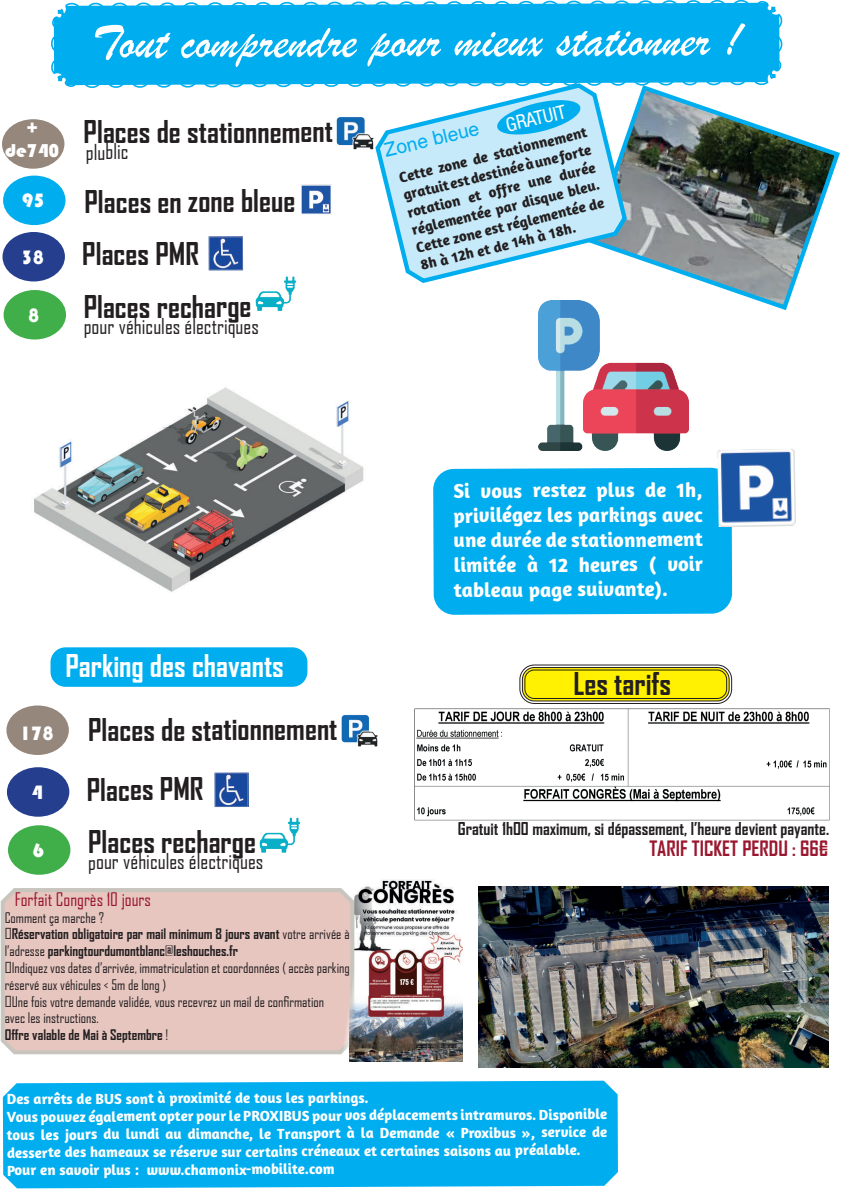
<style>
.page{position:relative;width:842px;height:1191px;background:#fff}
.page>*{position:absolute;margin:0;border:0;box-sizing:border-box;transform-origin:0 0}
.t1{font:50px "Brush Script";color:#fff}
.t2{font:700 30px/52.6px "Agency FB";letter-spacing:-.005em;color:#231f20}
.t3{font:700 30px "Agency FB";color:#fff}
.t4{font:21px "Agency FB";letter-spacing:-.005em;color:#231f20}
.t5{font:700 20.6px/24.8px "Amaranth";letter-spacing:-.005em;color:#fff;text-align:justify}
.t6{font:700 20.3px "Agency FB";color:#9a182f}
.t7{font:19.9px "Bauhaus 93";letter-spacing:-.005em;color:#fff}
.t8{font:19.3px "Helvetica";color:#00aeef}
.t9{font:italic condensed 19.3px "Helvetica Neue 57";color:#fff}
.t10{font:19.1px "Bauhaus 93";color:#fff}
.t11{font:18px "Agency FB";color:#9a182f}
.t12{font:700 17px "Agency FB";color:#231f20}
.t13{font:700 15px/18px "Amaranth";color:#231f20;text-align:justify}
.t14{font:700 14.9px/17.9px "Amaranth";letter-spacing:-.005em;color:#fff}
.t15{font:14px/16.8px "Agency FB";color:#231f20}
.s1{font-weight:700}
</style>
<div class="page">
<div style="left:522px;top:667px;width:207px;height:34px;background:#fff101;border-radius:12px"></div>
<div style="left:519px;top:664px;width:213px;height:40px;border:1px solid #231f20;border-radius:14px"></div>
<div style="left:522px;top:667px;width:208px;height:34px;border:1px solid #231f20;border-radius:12px"></div>
<div style="left:524px;top:669px;width:203px;height:30px;border:1px solid #231f20;border-radius:10px"></div>
<img style="left:538px;top:300px;width:150px;height:150px">
<svg style="left:586px;top:90px;width:254px;height:223px"></svg>
<svg style="left:377px;top:90px;width:252px;height:195px"></svg>
<svg style="left:51px;top:0;width:732px;height:90px;background:#1bb6f0"></svg>
<div style="left:2px;top:119px;width:63px;height:50px;background:#96877c;border-radius:50%"></div>
<div style="left:3px;top:175px;width:63px;height:50px;background:#00aeef;border-radius:50%"></div>
<div style="left:2px;top:232px;width:63px;height:49px;background:#253f8e;border-radius:50%"></div>
<div style="left:4px;top:290px;width:62px;height:49px;background:#40ae49;border-radius:50%"></div>
<div style="left:433px;top:467px;width:300px;height:148px;background:#00aeef"></div>
<img style="left:717px;top:449px;width:79px;height:78px">
<svg style="left:495px;top:98px;width:87px;height:39px;background:#4ec5f3"></svg>
<img style="left:255px;top:276px;width:42px;height:35px">
<img style="left:208px;top:236px;width:35px;height:35px">
<img style="left:301px;top:184px;width:31px;height:31px">
<img style="left:336px;top:110px;width:42px;height:46px">
<img style="left:414px;top:708px;width:416px;height:113px">
<div style="left:54px;top:650px;width:250px;height:34px;background:#00aeef;border-radius:12px"></div>
<div style="left:51px;top:647px;width:256px;height:40px;border:6px solid #00aeef;border-radius:12px"></div>
<img style="left:350px;top:879px;width:113px;height:182px">
<svg style="left:0;top:887px;width:356px;height:168px;background:#e4c6c0"></svg>
<div style="left:6px;top:705px;width:63px;height:50px;background:#96877c;border-radius:50%"></div>
<div style="left:7px;top:767px;width:62px;height:49px;background:#253f8e;border-radius:50%"></div>
<div style="left:8px;top:825px;width:62px;height:49px;background:#40ae49;border-radius:50%"></div>
<img style="left:259px;top:817px;width:42px;height:36px">
<img style="left:341px;top:714px;width:37px;height:33px">
<img style="left:478px;top:886px;width:350px;height:181px">
<div style="left:2px;top:1080px;width:616px;height:109px;background:#00aeef"></div>
<img style="left:214px;top:772px;width:35px;height:35px">
<img style="left:34px;top:387px;width:330px;height:205px">
<h1 class="t1" style="left:92px;top:10px;width:650px">Tout comprendre pour mieux stationner !</h1>
<h2 class="t2" style="left:5px;top:105px;width:329px"><sub>de740</sub> Places de stationnement</h2>
<h3 class="t10" style="left:25px;top:117px;width:16px">+</h3>
<h3 class="t4" style="left:86px;top:139px;width:44px">plublic</h3>
<h3 class="t7" style="left:22px;top:190px;width:24px">95</h3>
<h3 class="t7" style="left:22px;top:246px;width:24px">38</h3>
<h3 class="t7" style="left:28px;top:304px;width:13px">8</h3>
<h2 class="t2" style="left:82px;top:174px;width:215px">Places en zone bleue<br>Places PMR<br>Places recharge</h2>
<h3 class="t4" style="left:84px;top:313px;width:177px">pour véhicules électriques</h3>
<h3 class="t9" style="left:504px;top:114px;width:62px;rotate:-13deg">GRATUIT</h3>
<h3 class="t8" style="left:382px;top:139px;width:98px;rotate:-13deg">Zone bleue</h3>
<p class="t13" style="left:397px;top:169px;width:195px;rotate:-14deg">Cette zone de stationnement gratuit est destinée à une forte rotation et offre une durée réglementée par disque bleu.<br>Cette zone est réglementée de 8h à 12h et de 14h à 18h.</p>
<h2 class="t3" style="left:65px;top:647px;width:220px">Parking des chavants</h2>
<h3 class="t7" style="left:20px;top:722px;width:36px">178</h3>
<h2 class="t2" style="left:88px;top:702px;width:251px">Places de stationnement</h2>
<h3 class="t7" style="left:32px;top:781px;width:13px">4</h3>
<h3 class="t7" style="left:33px;top:839px;width:13px">6</h3>
<h2 class="t2" style="left:87px;top:762px;width:171px">Places PMR<br>Places recharge</h2>
<h3 class="t4" style="left:88px;top:848px;width:177px">pour véhicules électriques</h3>
<p class="t11" style="left:15px;top:888px;width:138px">Forfait Congrès 10 jours</p>
<p class="t15" style="left:5px;top:908px;width:347px">Comment ça marche ?<br>✅<span class="s1">Réservation obligatoire par mail minimum 8 jours avant</span> votre arrivée à l’adresse <span class="s1">parkingtourdumontblanc@leshouches.fr<br></span>✅Indiquez vos dates d’arrivée, immatriculation et coordonnées ( accès parking réservé aux véhicules &lt; 5m de long )<br>✅Une fois votre demande validée, vous recevrez un mail de confirmation<br>avec les instructions.<br><span class="s1">Offre valable de Mai à Septembre</span> !</p>
<h3 class="t5" style="left:453px;top:477px;width:251px">Si vous restez plus de 1h, privilégez les parkings avec une durée de stationnement limitée à 12 heures ( voir tableau page suivante).</h3>
<h2 class="t2" style="left:573px;top:656px;width:99px">Les tarifs</h2>
<p class="t12" style="left:458px;top:818px;width:373px">Gratuit 1h00 maximum, si dépassement, l’heure devient payante.</p>
<h3 class="t6" style="left:649px;top:835px;width:180px">TARIF TICKET PERDU : 66€</h3>
<p class="t14" style="left:7px;top:1088px;width:602px">Des arrêts de BUS sont à proximité de tous les parkings.<br>Vous pouvez également opter pour le PROXIBUS pour vos déplacements intramuros. Disponible tous les jours du lundi au dimanche, le Transport à la Demande « Proxibus », service de desserte des hameaux se réserve sur certains créneaux et certaines saisons au préalable.<br>Pour en savoir plus : www.chamonix-mobilite.com</p>
</div>
